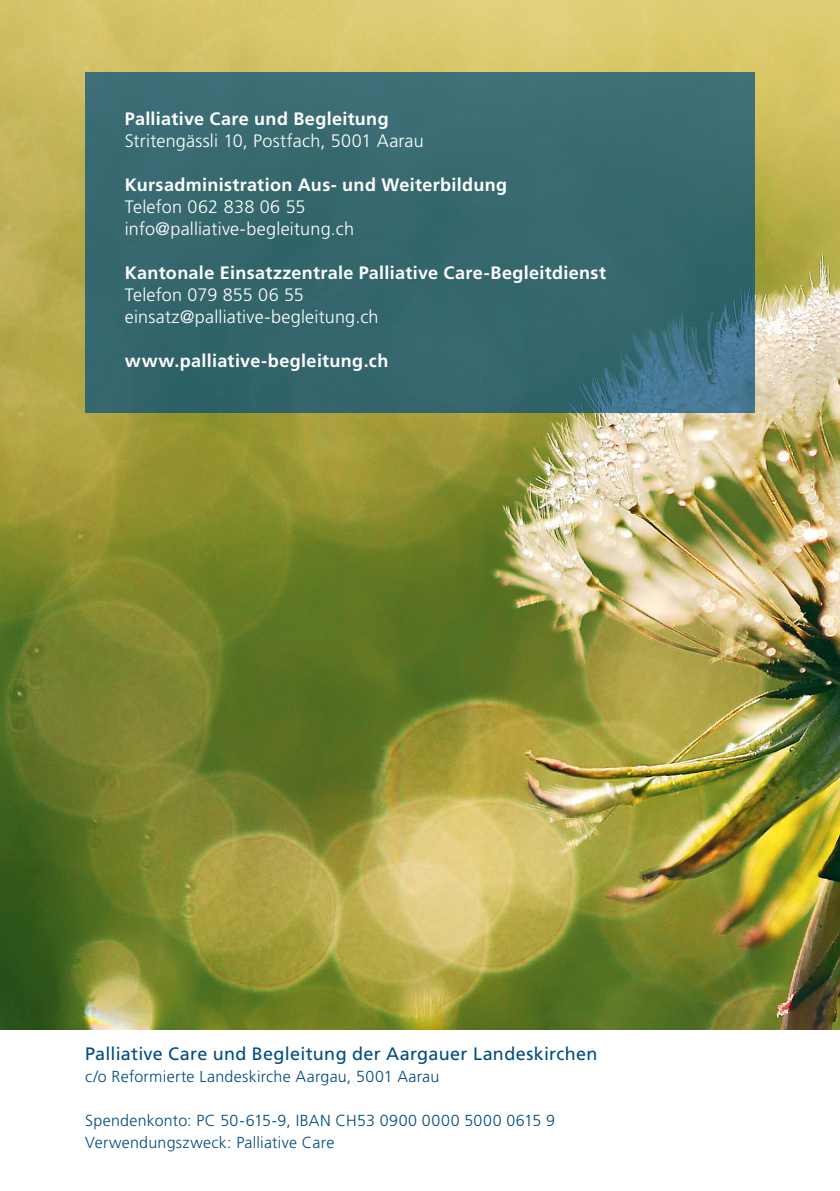
<style>
.page{position:relative;width:840px;height:1191px;background:#fff}
.page>*{position:absolute;margin:0;border:0;box-sizing:border-box;transform-origin:0 0}
.t1{font:700 18px "Frutiger LT Pro";letter-spacing:.02em;color:#fff}
.t2{font:300 18px/22px "Frutiger LT Pro";letter-spacing:.01em;color:#fff}
.t3{font:18px "Frutiger LT Pro";letter-spacing:.015em;color:#004c80}
.t4{font:300 16px/22px "Frutiger LT Pro";letter-spacing:.015em;color:#004c80}
</style>
<div class="page">
<img style="left:0;top:0;width:839px;height:1029px">
<div style="left:85px;top:72px;width:669px;height:340px;background:#36686e"></div>
<p class="t1" style="left:125px;top:108px;width:265px">Palliative Care und Begleitung</p>
<p class="t2" style="left:125px;top:130px;width:300px">Stritengässli 10, Postfach, 5001 Aarau</p>
<p class="t1" style="left:125px;top:174px;width:383px">Kursadministration Aus- und Weiterbildung</p>
<p class="t2" style="left:125px;top:196px;width:230px">Telefon 062 838 06 55 info@palliative-begleitung.ch</p>
<p class="t1" style="left:125px;top:262px;width:482px">Kantonale Einsatzzentrale Palliative Care-Begleitdienst</p>
<p class="t2" style="left:125px;top:284px;width:255px">Telefon 079 855 06 55 einsatz@palliative-begleitung.ch</p>
<p class="t1" style="left:125px;top:350px;width:265px">www.palliative-begleitung.ch</p>
<p class="t3" style="left:85px;top:1043px;width:513px">Palliative Care und Begleitung der Aargauer Landeskirchen</p>
<p class="t4" style="left:85px;top:1065px;width:355px">c/o Reformierte Landeskirche Aargau, 5001 Aarau</p>
<p class="t4" style="left:85px;top:1109px;width:471px">Spendenkonto: PC 50-615-9, IBAN CH53 0900 0000 5000 0615 9<br>Verwendungszweck: Palliative Care</p>
</div>
